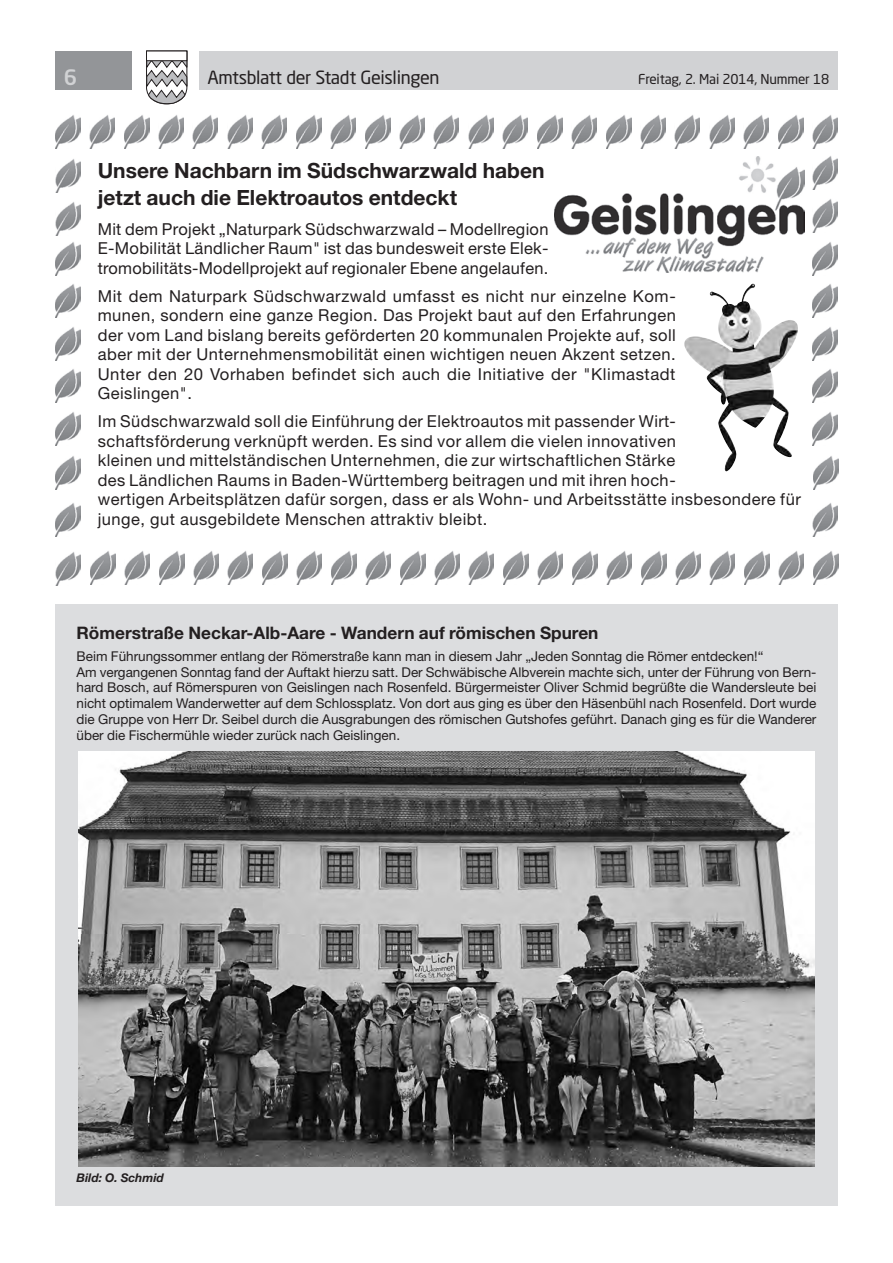
<style>
.page{position:relative;width:893px;height:1263px;background:#fff}
.page>*{position:absolute;margin:0;border:0;box-sizing:border-box;transform-origin:0 0}
.t1{font:700 21px/27px "Helvetica Neue LT Std";color:#231f20}
.t2{font:500 21px "Neo Sans Std";color:#d1d2d4}
.t3{font:18px "Neo Sans Std";letter-spacing:-.02em;color:#231f20}
.t4{font:700 17.25px "Helvetica Neue LT Std";color:#231f20}
.t5{font:16.5px/19.5px "Helvetica Neue LT Std";letter-spacing:.03em;color:#231f20;text-align:justify}
.t6{font:13.5px/15.8px "Helvetica Neue LT Std";color:#231f20}
.t7{font:13.5px "Neo Sans Std";letter-spacing:-.015em;color:#231f20}
.t8{font:italic 700 12px "Helvetica Neue LT Std";color:#231f20}
</style>
<div class="page">
<div style="left:199px;top:51px;width:639px;height:38px;background:#d1d2d4"></div>
<div style="left:55px;top:51px;width:77px;height:38px;background:#939598"></div>
<svg style="left:146px;top:50px;width:42px;height:55px"></svg>
<div style="left:146px;top:51px;width:41px;height:10px;background:#fff;border:1px solid #231f20"></div>
<svg style="left:80px;top:117px;width:1px;height:17px"></svg>
<img style="left:55px;top:115px;width:25px;height:34px">
<svg style="left:80px;top:244px;width:1px;height:17px"></svg>
<img style="left:55px;top:242px;width:25px;height:33px">
<svg style="left:80px;top:286px;width:1px;height:17px"></svg>
<img style="left:55px;top:284px;width:25px;height:34px">
<svg style="left:80px;top:329px;width:1px;height:17px"></svg>
<img style="left:55px;top:327px;width:25px;height:33px">
<svg style="left:80px;top:371px;width:1px;height:17px"></svg>
<img style="left:55px;top:369px;width:25px;height:34px">
<svg style="left:80px;top:414px;width:1px;height:17px"></svg>
<img style="left:55px;top:412px;width:25px;height:33px">
<svg style="left:80px;top:458px;width:1px;height:17px"></svg>
<img style="left:55px;top:456px;width:25px;height:33px">
<img style="left:90px;top:115px;width:25px;height:34px">
<svg style="left:149px;top:117px;width:1px;height:17px"></svg>
<img style="left:124px;top:115px;width:25px;height:34px">
<img style="left:159px;top:115px;width:25px;height:34px">
<img style="left:193px;top:115px;width:25px;height:34px">
<svg style="left:252px;top:117px;width:1px;height:17px"></svg>
<img style="left:227px;top:115px;width:25px;height:34px">
<img style="left:262px;top:115px;width:25px;height:34px">
<svg style="left:321px;top:117px;width:1px;height:17px"></svg>
<img style="left:296px;top:115px;width:25px;height:34px">
<img style="left:331px;top:115px;width:25px;height:34px">
<svg style="left:390px;top:117px;width:1px;height:17px"></svg>
<img style="left:365px;top:115px;width:25px;height:34px">
<img style="left:400px;top:115px;width:25px;height:34px">
<img style="left:434px;top:115px;width:25px;height:34px">
<svg style="left:493px;top:117px;width:1px;height:17px"></svg>
<img style="left:468px;top:115px;width:25px;height:34px">
<img style="left:503px;top:115px;width:25px;height:34px">
<svg style="left:562px;top:117px;width:1px;height:17px"></svg>
<img style="left:537px;top:115px;width:25px;height:34px">
<img style="left:572px;top:115px;width:25px;height:34px">
<svg style="left:631px;top:117px;width:1px;height:17px"></svg>
<img style="left:606px;top:115px;width:25px;height:34px">
<svg style="left:665px;top:117px;width:1px;height:17px"></svg>
<img style="left:640px;top:115px;width:25px;height:34px">
<img style="left:675px;top:115px;width:25px;height:34px">
<svg style="left:734px;top:117px;width:1px;height:17px"></svg>
<img style="left:709px;top:115px;width:25px;height:34px">
<img style="left:744px;top:115px;width:25px;height:34px">
<svg style="left:803px;top:117px;width:1px;height:17px"></svg>
<img style="left:778px;top:115px;width:25px;height:34px">
<img style="left:813px;top:115px;width:25px;height:34px">
<svg style="left:838px;top:458px;width:1px;height:17px"></svg>
<img style="left:813px;top:456px;width:25px;height:33px">
<svg style="left:837px;top:244px;width:1px;height:17px"></svg>
<img style="left:812px;top:242px;width:25px;height:33px">
<svg style="left:837px;top:286px;width:1px;height:17px"></svg>
<img style="left:812px;top:284px;width:25px;height:34px">
<svg style="left:837px;top:329px;width:1px;height:17px"></svg>
<img style="left:812px;top:327px;width:25px;height:33px">
<svg style="left:837px;top:371px;width:1px;height:17px"></svg>
<img style="left:812px;top:369px;width:25px;height:34px">
<svg style="left:837px;top:414px;width:1px;height:17px"></svg>
<img style="left:812px;top:412px;width:25px;height:33px">
<img style="left:56px;top:159px;width:25px;height:34px">
<img style="left:56px;top:202px;width:25px;height:33px">
<img style="left:813px;top:156px;width:25px;height:34px">
<img style="left:813px;top:199px;width:25px;height:33px">
<img style="left:555px;top:156px;width:250px;height:116px">
<img style="left:732px;top:284px;width:20px;height:22px">
<img style="left:56px;top:552px;width:25px;height:33px">
<svg style="left:115px;top:553px;width:1px;height:17px"></svg>
<img style="left:90px;top:551px;width:25px;height:34px">
<img style="left:125px;top:551px;width:25px;height:34px">
<svg style="left:184px;top:553px;width:1px;height:17px"></svg>
<img style="left:159px;top:551px;width:25px;height:34px">
<svg style="left:218px;top:553px;width:1px;height:17px"></svg>
<img style="left:193px;top:551px;width:25px;height:34px">
<img style="left:228px;top:551px;width:25px;height:34px">
<svg style="left:287px;top:553px;width:1px;height:17px"></svg>
<img style="left:262px;top:551px;width:25px;height:34px">
<img style="left:297px;top:551px;width:25px;height:34px">
<svg style="left:356px;top:553px;width:1px;height:17px"></svg>
<img style="left:331px;top:551px;width:25px;height:34px">
<img style="left:366px;top:551px;width:25px;height:34px">
<svg style="left:425px;top:553px;width:1px;height:17px"></svg>
<img style="left:400px;top:551px;width:25px;height:34px">
<svg style="left:459px;top:553px;width:1px;height:17px"></svg>
<img style="left:434px;top:551px;width:25px;height:34px">
<img style="left:469px;top:551px;width:25px;height:34px">
<svg style="left:528px;top:553px;width:1px;height:17px"></svg>
<img style="left:503px;top:551px;width:25px;height:34px">
<img style="left:538px;top:551px;width:25px;height:34px">
<svg style="left:597px;top:553px;width:1px;height:17px"></svg>
<img style="left:572px;top:551px;width:25px;height:34px">
<img style="left:607px;top:551px;width:25px;height:34px">
<svg style="left:666px;top:553px;width:1px;height:17px"></svg>
<img style="left:641px;top:551px;width:25px;height:34px">
<svg style="left:700px;top:553px;width:1px;height:17px"></svg>
<img style="left:675px;top:551px;width:25px;height:34px">
<img style="left:710px;top:551px;width:25px;height:34px">
<svg style="left:769px;top:553px;width:1px;height:17px"></svg>
<img style="left:744px;top:551px;width:25px;height:34px">
<img style="left:779px;top:551px;width:25px;height:34px">
<svg style="left:838px;top:553px;width:1px;height:17px"></svg>
<img style="left:813px;top:551px;width:25px;height:34px">
<svg style="left:80px;top:505px;width:1px;height:17px"></svg>
<img style="left:55px;top:503px;width:25px;height:34px">
<img style="left:813px;top:503px;width:25px;height:33px">
<div style="left:55px;top:604px;width:783px;height:601px;background:#dcdddf"></div>
<img style="left:79px;top:751px;width:735px;height:415px">
<p class="t2" style="left:64px;top:64px;width:15px">6</p>
<p class="t3" style="left:207px;top:66px;width:234px">Amtsblatt der Stadt Geislingen</p>
<p class="t7" style="left:638px;top:71px;width:193px">Freitag, 2. Mai 2014, Nummer 18</p>
<p class="t1" style="left:98px;top:156px;width:448px">Unsere Nachbarn im Südschwarzwald haben jetzt auch die Elektroautos entdeckt</p>
<p class="t5" style="left:98px;top:219px;width:452px">Mit dem Projekt „Naturpark Südschwarzwald – Modellregion E-Mobilität Ländlicher Raum" ist das bundesweit erste Elek&shy;tromobilitäts-Modellprojekt auf regionaler Ebene angelaufen.</p>
<p class="t5" style="left:98px;top:286px;width:580px">Mit dem Naturpark Südschwarzwald umfasst es nicht nur einzelne Kom&shy;munen, sondern eine ganze Region. Das Projekt baut auf den Erfahrungen der vom Land bislang bereits geförderten 20 kommunalen Projekte auf, soll aber mit der Unternehmensmobilität einen wichtigen neuen Akzent setzen.<br>Unter den 20 Vorhaben befindet sich auch die Initiative der "Klimastadt Geislingen".</p>
<p class="t5" style="left:98px;top:411px;width:705px;text-align:left">Im Südschwarzwald soll die Einführung der Elektroautos mit passender Wirt&shy;schaftsförderung verknüpft werden. Es sind vor allem die vielen innovativen<br>kleinen und mittelständischen Unternehmen, die zur wirtschaftlichen Stärke<br>des Ländlichen Raums in Baden-Württemberg beitragen und mit ihren hoch-<br>wertigen Arbeitsplätzen dafür sorgen, dass er als Wohn- und Arbeitsstätte insbesondere für junge, gut ausgebildete Menschen attraktiv bleibt.</p>
<p class="t4" style="left:77px;top:622px;width:523px">Römerstraße Neckar-Alb-Aare - Wandern auf römischen Spuren</p>
<p class="t6" style="left:77px;top:648px;width:741px">Beim Führungssommer entlang der Römerstraße kann man in diesem Jahr „Jeden Sonntag die Römer entdecken!“<br>Am vergangenen Sonntag fand der Auftakt hierzu satt. Der Schwäbische Albverein machte sich, unter der Führung von Bern&shy;hard Bosch, auf Römerspuren von Geislingen nach Rosenfeld. Bürgermeister Oliver Schmid begrüßte die Wandersleute bei nicht optimalem Wanderwetter auf dem Schlossplatz. Von dort aus ging es über den Häsenbühl nach Rosenfeld. Dort wurde die Gruppe von Herr Dr. Seibel durch die Ausgrabungen des römischen Gutshofes geführt. Danach ging es für die Wanderer über die Fischermühle wieder zurück nach Geislingen.</p>
<p class="t8" style="left:77px;top:1170px;width:89px">Bild: O. Schmid</p>
</div>
